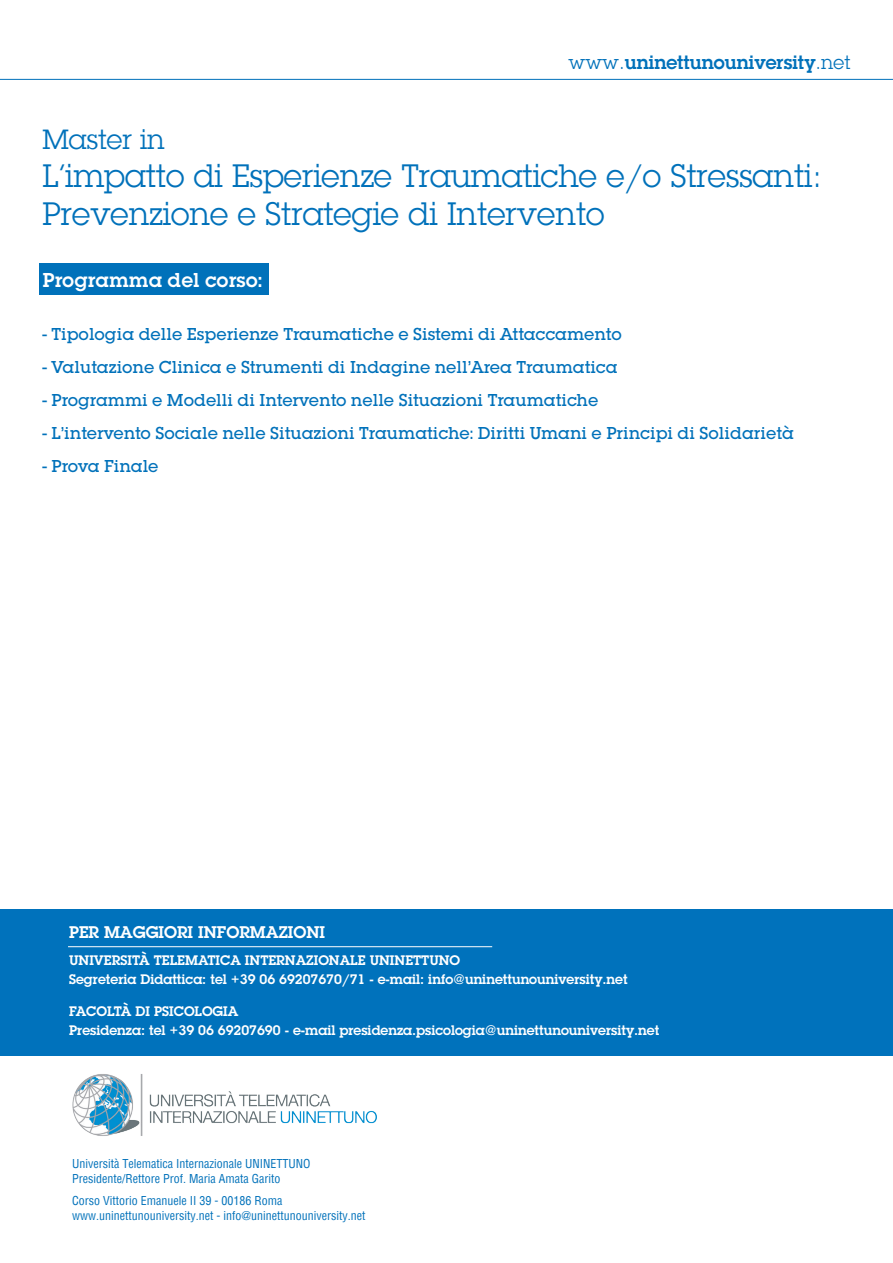
<style>
.page{position:relative;width:893px;height:1263px;background:#fff}
.page>*{position:absolute;margin:0;border:0;box-sizing:border-box;transform-origin:0 0}
.t1{font:31.5px/37.8px "Lubalin Graph";color:#0071ba}
.t2{font:27px "Lubalin Graph";color:#0071ba}
.t3{font:600 21px "Lubalin Graph ITC";color:#fff}
.t4{font:600 18.75px "Lubalin Graph";color:#0071ba}
.t5{font:18px "Lubalin Graph Md ITC";color:#0071ba}
.t6{font:600 16.5px "Lubalin Graph Std";color:#fff}
.t7{font:600 13.5px/19.5px "Lubalin Graph Std";color:#fff}
.t8{font:condensed 12px/15px "Helvetica";color:#0071ba}
.s1{font-weight:400}
</style>
<div class="page">
<div style="left:39px;top:264px;width:230px;height:31px;background:#0071ba"></div>
<hr style="left:0;top:79px;width:893px;height:1px;background:#0071ba">
<div style="left:0;top:909px;width:893px;height:147px;background:#0072bc"></div>
<img style="left:72px;top:1074px;width:305px;height:62px">
<hr style="left:68px;top:946px;width:424px;height:1px;background:#fff">
<p class="t4" style="left:568px;top:49px;width:283px"><span class="s1">www.</span>uninettunouniversity<span class="s1">.net</span></p>
<p class="t2" style="left:43px;top:122px;width:124px">Master in</p>
<p class="t1" style="left:43px;top:156px;width:781px">L’impatto di Esperienze Traumatiche e/o Stressanti:<br>Prevenzione e Strategie di Intervento</p>
<p class="t3" style="left:43px;top:267px;width:222px">Programma del corso:</p>
<p class="t5" style="left:43px;top:322px;width:581px">- Tipologia delle Esperienze Traumatiche e Sistemi di Attaccamento</p>
<p class="t5" style="left:43px;top:355px;width:577px">- Valutazione Clinica e Strumenti di Indagine nell’Area Traumatica</p>
<p class="t5" style="left:43px;top:388px;width:557px">- Programmi e Modelli di Intervento nelle Situazioni Traumatiche</p>
<p class="t5" style="left:43px;top:421px;width:753px">- L’intervento Sociale nelle Situazioni Traumatiche: Diritti Umani e Principi di Solidarietà</p>
<p class="t5" style="left:43px;top:454px;width:118px">- Prova Finale</p>
<p class="t6" style="left:69px;top:921px;width:258px">per maggiori informazioni</p>
<p class="t7" style="left:69px;top:950px;width:120px">UNIVERSITà TELEMA</p>
<p class="t7" style="left:207px;top:950px;width:72px">TICA INTERNAZIONA</p>
<p class="t7" style="left:350px;top:950px;width:39px">LE UNINE</p>
<p class="t7" style="left:69px;top:950px;width:560px;text-indent:344px">TTUNO<br>Segreteria Didattica: tel +39 06 69207670/71 - e-mail: info@uninettunouniversity.net</p>
<p class="t7" style="left:69px;top:1001px;width:592px">Facoltà di PSICOLOGIA<br>Presidenza: tel +39 06 69207690 - e-mail presidenza.psicologia@uninettunouniversity.net</p>
<p class="t8" style="left:72px;top:1156px;width:240px">Università Telematica Internazionale UNINETTUNO<br>Presidente/Rettore Prof. Maria Amata Garito</p>
<p class="t8" style="left:72px;top:1193px;width:295px">Corso Vittorio Emanuele II 39 - 00186 Roma www.uninettunouniversity.net - info@uninettunouniversity.net</p>
</div>
